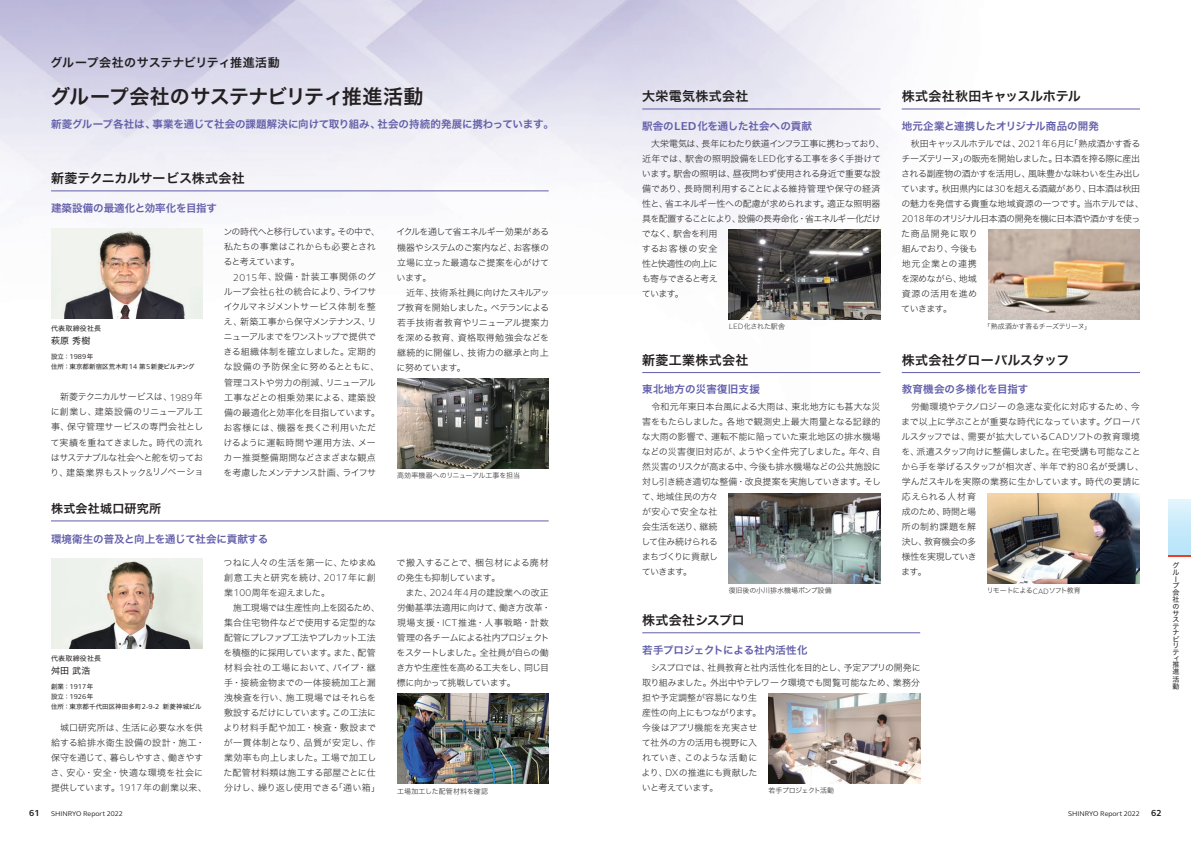
<style>
.page{position:relative;width:1191px;height:842px;background:#fff}
.page>*{position:absolute;margin:0;border:0;box-sizing:border-box;transform-origin:0 0}
.t1{font:20px "Hira Kaku Std N W6";letter-spacing:-.035em;color:#231f20}
.t2{font:13px "Hira Kaku Std N W6";letter-spacing:-.005em;color:#231f20}
.t3{font:13px "Hira Kaku Std N W6";letter-spacing:.025em;color:#231f20}
.t4{font:13px "Hira Kaku Std N W6";letter-spacing:-.015em;color:#231f20}
.t5{font:12px "Hira Kaku Std N W6";letter-spacing:-.01em;color:#231f20}
.t6{font:12px "Hira Kaku Std N W6";letter-spacing:.025em;color:#231f20}
.t7{font:10.5px "Hira Kaku Std N W6";letter-spacing:-.005em;color:#625ea9}
.t8{font:10.5px "Hira Kaku Std N W6";letter-spacing:.025em;color:#625ea9}
.t9{font:9px/15px "Hira Kaku Std N W2";letter-spacing:-.03em;color:#231f20}
.t10{font:9px/15px "Hira Kaku Std N W2";letter-spacing:-.01em;color:#231f20}
.t11{font:9px/15px "Hira Kaku Std N W2";color:#231f20}
.t12{font:9px "Hira Kaku Std N W4";letter-spacing:.03em;color:#231f20}
.t13{font:700 9px "FS Elliot Pro";color:#231f20}
.t14{font:7px "Hira Kaku Std N W2";letter-spacing:-.025em;color:#231f20}
.t15{font:7px "FS Elliot Pro";color:#231f20}
.t16{font:7px/6.7px "Hira Kaku Std N W4";letter-spacing:.03em;color:#231f20}
.t17{font:7px "Hira Kaku Std N W2";letter-spacing:-.095em;color:#231f20}
.t18{font:7px "Hira Kaku Std N W2";letter-spacing:.025em;color:#231f20}
.t19{font:7px "Hira Kaku Std N W2";letter-spacing:-.06em;color:#231f20}
.t20{font:6.5px/10px "Hira Kaku Std N W4";letter-spacing:.01em;color:#231f20}
.s1{font-family:"FS Elliot Pro";font-size:7.3px}
.s2{font-family:"FS Elliot Pro";font-weight:300;font-size:10.1px}
.s3{font-family:"FS Elliot Pro";font-weight:300;font-size:7.8px}
.s4{font-family:"FS Elliot Pro";font-weight:700;font-size:11.8px}
</style>
<div class="page">
<img style="left:0;top:0;width:1191px;height:784px">
<img style="left:987px;top:494px;width:152px;height:90px">
<hr style="left:51px;top:191px;width:498px;height:1px;background:#625ea9">
<hr style="left:51px;top:521px;width:498px;height:1px;background:#625ea9">
<hr style="left:642px;top:109px;width:238px;height:1px;background:#625ea9">
<hr style="left:901px;top:109px;width:239px;height:1px;background:#625ea9">
<img style="left:988px;top:230px;width:152px;height:90px">
<img style="left:729px;top:230px;width:151px;height:90px">
<hr style="left:642px;top:372px;width:238px;height:1px;background:#625ea9">
<img style="left:729px;top:494px;width:151px;height:90px">
<hr style="left:901px;top:372px;width:239px;height:1px;background:#625ea9">
<hr style="left:642px;top:632px;width:278px;height:1px;background:#625ea9">
<img style="left:768px;top:694px;width:152px;height:90px">
<img style="left:397px;top:379px;width:152px;height:90px">
<img style="left:397px;top:694px;width:152px;height:90px">
<img style="left:51px;top:229px;width:152px;height:90px">
<img style="left:51px;top:559px;width:152px;height:90px">
<div style="left:1168px;top:500px;width:23px;height:56px;background:linear-gradient(to bottom,#dff3fc,#b5e3fa)"></div>
<svg style="left:1168px;top:555px;width:23px;height:1px"></svg>
<h3 class="t5" style="left:51px;top:54px;width:231px">グループ会社のサステナビリティ推進活動</h3>
<h1 class="t1" style="left:50px;top:81px;width:374px">グループ会社のサステナビリティ推進活動</h1>
<p class="t7" style="left:51px;top:116px;width:504px">新菱グループ各社は、事業を通じて社会の課題解決に向けて取り組み、社会の持続的発展に携わっています。</p>
<h2 class="t2" style="left:51px;top:168px;width:195px">新菱テクニカルサービス株式会社</h2>
<p class="t7" style="left:51px;top:200px;width:167px">建築設備の最適化と効率化を目指す</p>
<p class="t16" style="left:51px;top:325px;width:52px">代表取締役社長</p>
<p class="t12" style="left:51px;top:333px;width:41px">萩原秀樹</p>
<p class="t20" style="left:51px;top:352px;width:145px">設立：<span class="s1">1989</span>年<br>住所：東京都新宿区荒木町<span class="s1">14</span> 第<span class="s1">5</span>新菱ビルヂング</p>
<p class="t9" style="left:50px;top:389px;width:155px;text-align:justify">　新菱テクニカルサービスは、<span class="s2">1989</span>年に創業し、建築設備のリニューアル工事、保守管理サービスの専門会社として実績を重ねてきました。時代の流れはサステナブルな社会へと舵を切っており、建築業界もストック<span class="s2">&amp;</span>リノベーショ</p>
<h3 class="t6" style="left:51px;top:500px;width:112px">株式会社城口研究所</h3>
<p class="t9" style="left:223px;top:224px;width:158px">ンの時代へと移行しています。その中で、私たちの事業はこれからも必要とされると考えています。</p>
<p class="t9" style="left:223px;top:269px;width:158px;text-indent:10px"><span class="s2">2015</span>年、設備・計装工事関係のグループ会社<span class="s2">6</span>社の統合により、ライフサイクルマネジメントサービス体制を整え、新築工事から保守メンテナンス、リニューアルまでをワンストップで提供できる組織体制を確立しました。定期的な設備の予防保全に努めるとともに、管理コストや労力の削減、リニューアル工事などとの相乗効果による、建築設備の最適化と効率化を目指しています。お客様には、機器を長くご利用いただけるように運転時間や運用方法、メーカー推奨整備期間などさまざまな観点を考慮したメンテナンス計画、ライフサ</p>
<p class="t7" style="left:51px;top:530px;width:219px">環境衛生の普及と向上を通じて社会に貢献する</p>
<p class="t9" style="left:396px;top:224px;width:155px">イクルを通して省エネルギー効果がある機器やシステムのご案内など、お客様の立場に立った最適なご提案を心がけています。<br>　近年、技術系社員に向けたスキルアップ教育を開始しました。ベテランによる若手技術者教育やリニューアル提案力を深める教育、資格取得勉強会などを継続的に開催し、技術力の継承と向上に努めています。</p>
<p class="t14" style="left:397px;top:470px;width:125px">高効率機器へのリニューアル工事を担当</p>
<p class="t16" style="left:51px;top:655px;width:52px">代表取締役社長</p>
<p class="t12" style="left:51px;top:663px;width:41px">舛田武浩</p>
<p class="t20" style="left:51px;top:682px;width:152px">創業：<span class="s1">1917</span>年<br>設立：<span class="s1">1926</span>年<br>住所：東京都千代田区神田多町<span class="s1">2-9-2</span> 新菱神城ビル</p>
<p class="t11" style="left:50px;top:719px;width:158px">　城口研究所は、生活に必要な水を供給する給排水衛生設備の設計・施工・保守を通じて、暮らしやすさ、働きやすさ、安心・安全・快適な環境を社会に提供しています。<span class="s2">1917</span>年の創業以来、</p>
<p class="t10" style="left:223px;top:554px;width:158px">つねに人々の生活を第一に、たゆまぬ創意工夫と研究を続け、<span class="s2">2017</span>年に創業<span class="s2">100</span>周年を迎えました。<br>　施工現場では生産性向上を図るため、集合住宅物件などで使用する定型的な配管にプレファブ工法やプレカット工法を積極的に採用しています。また、配管材料会社の工場において、パイプ・継手・接続金物までの一体接続加工と漏洩検査を行い、施工現場ではそれらを敷設するだけにしています。この工法により材料手配や加工・検査・敷設までが一貫体制となり、品質が安定し、作業効率も向上しました。工場で加工した配管材料類は施工する部屋ごとに仕分けし、繰り返し使用できる「通い箱」</p>
<p class="t9" style="left:396px;top:554px;width:156px">で搬入することで、梱包材による廃材の発生も抑制しています。<br>　また、<span class="s2">2024</span>年<span class="s2">4</span>月の建設業への改正労働基準法適用に向けて、働き方改革・現場支援・<span class="s2">ICT</span>推進・人事戦略・計数管理の各チームによる社内プロジェクトをスタートしました。全社員が自らの働き方や生産性を高める工夫をし、同じ目標に向かって挑戦しています。</p>
<p class="t18" style="left:397px;top:786px;width:93px">工場加工した配管材料を確認</p>
<h2 class="t3" style="left:642px;top:87px;width:108px">大栄電気株式会社</h2>
<h2 class="t2" style="left:901px;top:87px;width:181px">株式会社秋田キャッスルホテル</h2>
<p class="t7" style="left:901px;top:118px;width:199px">地元企業と連携したオリジナル商品の開発</p>
<p class="t9" style="left:901px;top:136px;width:244px">　秋田キャッスルホテルでは、<span class="s2">2021</span>年<span class="s2">6</span>月に「熟成酒かす香るチーズテリーヌ」の販売を開始しました。日本酒を搾る際に産出される副産物の酒かすを活用し、風味豊かな味わいを生み出しています。秋田県内には<span class="s2">30</span>を超える酒蔵があり、日本酒は秋田の魅力を発信する貴重な地域資源の一つです。当ホテルでは、<br><span class="s2">2018</span>年のオリジナル日本酒の開発を機に日本酒や酒かすを使った商品開発に取り<br>組んでおり、今後も<br>地元企業との連携<br>を深めながら、地域<br>資源の活用を進め<br>ていきます。</p>
<p class="t14" style="left:729px;top:321px;width:58px"><span class="s3">LED</span>化された駅舎</p>
<p class="t14" style="left:983px;top:321px;width:109px">「熟成酒かす香るチーズテリーヌ」</p>
<h2 class="t3" style="left:642px;top:350px;width:108px">新菱工業株式会社</h2>
<p class="t8" style="left:642px;top:381px;width:119px">東北地方の災害復旧支援</p>
<p class="t9" style="left:641px;top:399px;width:241px">　令和元年東日本台風による大雨は、東北地方にも甚大な災害をもたらしました。各地で観測史上最大雨量となる記録的な大雨の影響で、運転不能に陥っていた東北地区の排水機場などの災害復旧対応が、ようやく全件完了しました。年々、自然災害のリスクが高まる中、今後も排水機場などの公共施設に対し引き続き適切な整備・改良提案を実施していきます。そして、地域住民の方々<br>が安心で安全な社<br>会生活を送り、継続<br>して住み続けられる<br>まちづくりに貢献し<br>ていきます。</p>
<p class="t14" style="left:729px;top:585px;width:104px">復旧後の小川排水機場ポンプ設備</p>
<p class="t7" style="left:642px;top:118px;width:171px">駅舎の<span class="s4">LED</span>化を通した社会への貢献</p>
<p class="t9" style="left:642px;top:136px;width:245px">　大栄電気は、長年にわたり鉄道インフラ工事に携わっており、近年では、駅舎の照明設備を<span class="s2">LED</span>化する工事を多く手掛けています。駅舎の照明は、昼夜問わず使用される身近で重要な設備であり、長時間利用することによる維持管理や保守の経済性と、省エネルギー性への配慮が求められます。適正な照明器具を配置することにより、設備の長寿命化・省エネルギー化だけでなく、駅舎を利用<br>するお客様の安全<br>性と快適性の向上に<br>も寄与できると考え<br>ています。</p>
<h2 class="t2" style="left:901px;top:350px;width:169px">株式会社グローバルスタッフ</h2>
<p class="t7" style="left:901px;top:381px;width:128px">教育機会の多様化を目指す</p>
<p class="t9" style="left:901px;top:399px;width:244px">　労働環境やテクノロジーの急速な変化に対応するため、今まで以上に学ぶことが重要な時代になっています。グローバルスタッフでは、需要が拡大している<span class="s2">CAD</span>ソフトの教育環境を、派遣スタッフ向けに整備しました。在宅受講も可能なことから手を挙げるスタッフが相次ぎ、半年で約<span class="s2">80</span>名が受講し、学んだスキルを実際の業務に生かしています。時代の要請に応えられる人材育<br>成のため、時間と場<br>所の制約課題を解<br>決し、教育機会の多<br>様性を実現していき<br>ます。</p>
<p class="t17" style="left:986px;top:585px;width:96px">リモートによる<span class="s3">CAD</span>ソフト教育</p>
<h2 class="t4" style="left:642px;top:610px;width:104px">株式会社シスプロ</h2>
<p class="t7" style="left:642px;top:641px;width:167px">若手プロジェクトによる社内活性化</p>
<p class="t9" style="left:641px;top:659px;width:280px">　シスプロでは、社員教育と社内活性化を目的とし、予定アプリの開発に取り組みました。外出中やテレワーク環境でも閲覧可能なため、業務分担や予定調整が容易になり生<br>産性の向上にもつながります。<br>今後はアプリ機能を充実させ<br>て社外の方の活用も視野に入<br>れていき、このような活動に<br>より、<span class="s2">DX</span>の推進にも貢献した<br>いと考えています。</p>
<p class="t19" style="left:768px;top:785px;width:67px">若手プロジェクト活動</p>
<p class="t13" style="left:29px;top:807px;width:12px">61</p>
<p class="t15" style="left:51px;top:809px;width:73px">SHINRYO Report 2022</p>
<p class="t15" style="left:1068px;top:809px;width:73px">SHINRYO Report 2022</p>
<p class="t13" style="left:1151px;top:807px;width:12px">62</p>
<p class="t16" style="left:1172px;top:562px;width:8px">グループ会社のサステナビリテ</p>
<p class="t16" style="left:1172px;top:654px;width:8px;line-height:7px;text-align:justify">ィ推進活動</p>
</div>
